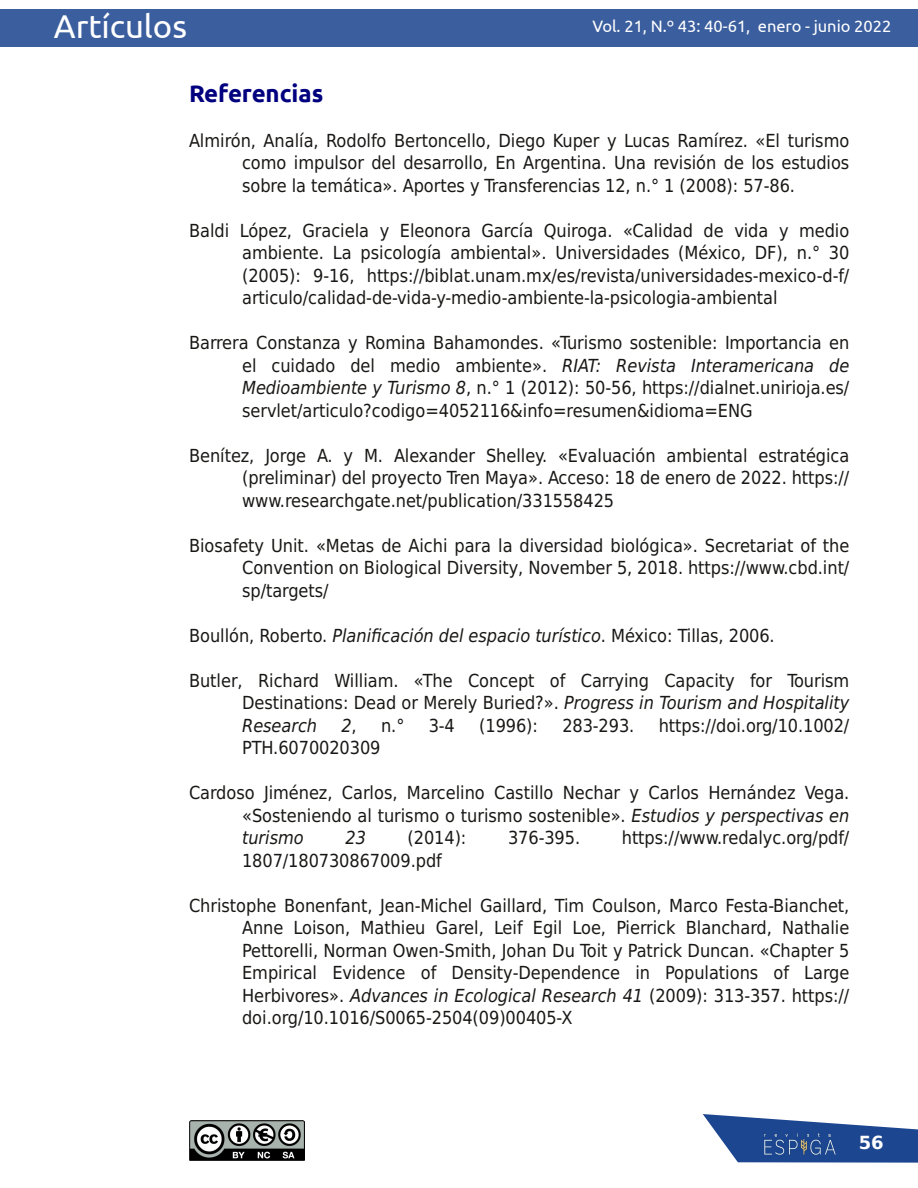
<style>
.page{position:relative;width:918px;height:1188px;background:#fff}
.page>*{position:absolute;margin:0;border:0;box-sizing:border-box;transform-origin:0 0}
.t1{font:33px "Ubuntu";color:#fff}
.t2{font:700 24px "Ubuntu";letter-spacing:-.005em;color:#010180}
.t3{font:18px/22.5px "DejaVu Sans Condensed";letter-spacing:-.005em;color:#181715;text-align:justify}
.t4{font:italic 18px "DejaVu Sans Condensed";color:#181715}
.t5{font:700 18px "DejaVu Sans";color:#fff}
.t6{font:16.5px "Ubuntu";color:#fff}
.s1{font-style:italic}
.s2{font-style:normal}
</style>
<div class="page">
<svg style="left:703px;top:1114px;width:215px;height:49px"></svg>
<img style="left:741px;top:1129px;width:118px;height:31px">
<div style="left:0;top:9px;width:918px;height:38px;background:#3a5e9e"></div>
<img style="left:190px;top:1120px;width:114px;height:41px">
<h1 class="t1" style="left:54px;top:8px;width:135px">Artículos</h1>
<p class="t6" style="left:592px;top:17px;width:300px">Vol. 21, N.º 43: 40-61, enero - junio 2022</p>
<h2 class="t2" style="left:189px;top:79px;width:136px">Referencias</h2>
<p class="t3" style="left:242px;top:129px;width:609px;text-indent:-53px">Almirón, Analía, Rodolfo Bertoncello, Diego Kuper y Lucas Ramírez. «El turismo como impulsor del desarrollo, En Argentina. Una revisión de los estudios sobre la temática». Aportes y Transferencias 12, n.° 1 (2008): 57-86.</p>
<p class="t3" style="left:242px;top:219px;width:609px;text-indent:-53px">Baldi López, Graciela y Eleonora García Quiroga. «Calidad de vida y medio ambiente. La psicología ambiental». Universidades (México, DF), n.° 30 (2005): 9-16, https://biblat.unam.mx/es/revista/universidades-mexico-d-f/ articulo/calidad-de-vida-y-medio-ambiente-la-psicologia-ambiental</p>
<p class="t3" style="left:242px;top:332px;width:609px;text-indent:-53px">Barrera Constanza y Romina Bahamondes. «Turismo sostenible: Importancia en el cuidado del medio ambiente». <span class="s1">RIAT: Revista Interamericana de Medioambiente y Turismo 8</span>, n.° 1 (2012): 50-56, https://dialnet.unirioja.es/ servlet/articulo?codigo=4052116&amp;info=resumen&amp;idioma=ENG</p>
<p class="t3" style="left:242px;top:444px;width:609px;text-indent:-53px">Benítez, Jorge A. y M. Alexander Shelley. «Evaluación ambiental estratégica (preliminar) del proyecto Tren Maya». Acceso: 18 de enero de 2022. https:// www.researchgate.net/publication/331558425</p>
<p class="t3" style="left:242px;top:534px;width:609px;text-indent:-53px">Biosafety Unit. «Metas de Aichi para la diversidad biológica». Secretariat of the Convention on Biological Diversity, November 5, 2018. https://www.cbd.int/ sp/targets/</p>
<p class="t3" style="left:189px;top:624px;width:587px">Boullón, Roberto. <span class="s1">Planificación del espacio turístico</span>. México: Tillas, 2006.</p>
<p class="t3" style="left:242px;top:669px;width:609px;text-indent:-53px">Butler, Richard William. «The Concept of Carrying Capacity for Tourism Destinations: Dead or Merely Buried?». <span class="s1">Progress in Tourism and Hospitality Research</span></p>
<p class="t4" style="left:341px;top:715px;width:17px">2<span class="s2">,</span></p>
<p class="t3" style="left:381px;top:714px;width:25px">n.°</p>
<p class="t3" style="left:429px;top:714px;width:28px">3-4</p>
<p class="t3" style="left:479px;top:714px;width:60px">(1996):</p>
<p class="t3" style="left:562px;top:714px;width:74px">283-293.</p>
<p class="t3" style="left:659px;top:714px;width:192px">https://doi.org/10.1002/</p>
<p class="t3" style="left:242px;top:737px;width:140px">PTH.6070020309</p>
<p class="t3" style="left:242px;top:782px;width:609px;text-indent:-53px">Cardoso Jiménez, Carlos, Marcelino Castillo Nechar y Carlos Hernández Vega. «Sosteniendo al turismo o turismo sostenible». <span class="s1">Estudios y perspectivas en turismo</span></p>
<p class="t4" style="left:345px;top:827px;width:22px">23</p>
<p class="t3" style="left:408px;top:827px;width:60px">(2014):</p>
<p class="t3" style="left:508px;top:827px;width:74px">376-395.</p>
<p class="t3" style="left:622px;top:827px;width:229px">https://www.redalyc.org/pdf/</p>
<p class="t3" style="left:242px;top:849px;width:201px">1807/180730867009.pdf</p>
<p class="t3" style="left:242px;top:894px;width:609px;text-indent:-53px">Christophe Bonenfant, Jean‐Michel Gaillard, Tim Coulson, Marco Festa‐Bianchet, Anne Loison, Mathieu Garel, Leif Egil Loe, Pierrick Blanchard, Nathalie Pettorelli, Norman Owen‐Smith, Johan Du Toit y Patrick Duncan. «Chapter 5<br>Empirical Evidence of Density‐Dependence in Populations of Large Herbivores». <span class="s1">Advances in Ecological Research 41</span> (2009): 313-357. https:// doi.org/10.1016/S0065-2504(09)00405-X</p>
<p class="t5" style="left:859px;top:1132px;width:26px">56</p>
</div>
